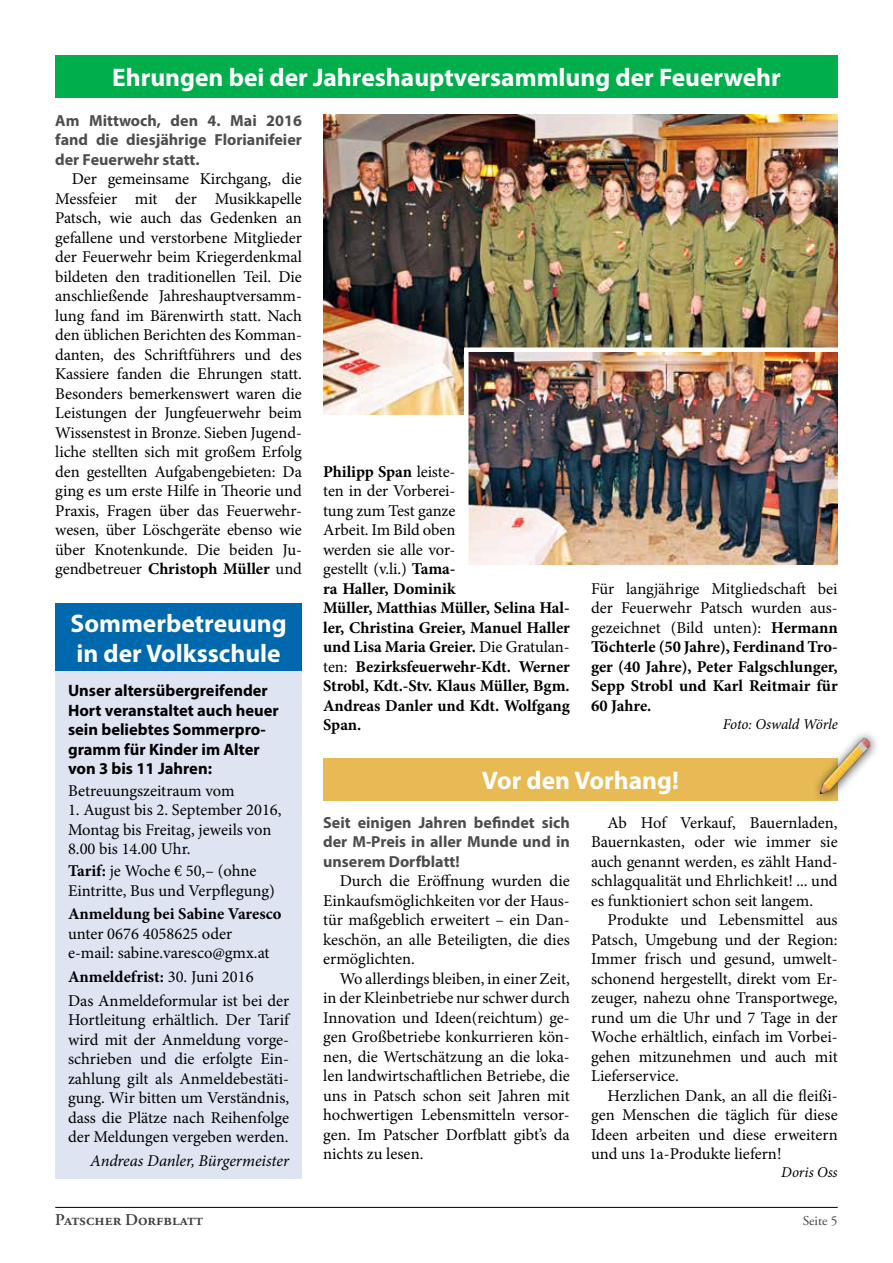
<style>
.page{position:relative;width:893px;height:1263px;background:#fff}
.page>*{position:absolute;margin:0;border:0;box-sizing:border-box;transform-origin:0 0}
.t1{font:700 25.5px/30px "Myriad Pro";color:#fff}
.t2{font:16.5px/19.5px "Minion Pro";color:#000;text-align:justify}
.t3{font:700 16.5px/19.5px "Minion Pro";letter-spacing:-.005em;color:#000}
.t4{font:700 16.5px/19.5px "Myriad Pro";color:#000}
.t5{font:italic 16.5px "Minion Pro";letter-spacing:-.005em;color:#000}
.t6{font:600 16.5px "Adobe Garamond Pro";color:#414042}
.t7{font:700 16.05px/19.5px "Myriad Pro";color:#4d4d4f;text-align:justify}
.t8{font:italic 15px "Minion Pro";letter-spacing:-.01em;color:#000}
.t9{font:13.5px "Adobe Garamond Pro";color:#414042}
.s1{font-weight:700}
.s2{font-weight:400}
</style>
<div class="page">
<hr style="left:55px;top:1207px;width:783px;height:1px;background:#000">
<div style="left:323px;top:758px;width:515px;height:42px;background:#e7ba53"></div>
<img style="left:323px;top:115px;width:515px;height:300px">
<div style="left:55px;top:55px;width:783px;height:43px;background:#00af4c"></div>
<div style="left:55px;top:604px;width:247px;height:67px;background:#0068ac"></div>
<div style="left:55px;top:671px;width:247px;height:508px;background:#dee4f2"></div>
<div style="left:812px;top:729px;width:68px;height:75px;background:#000;opacity:.8"></div>
<img style="left:819px;top:737px;width:51px;height:57px">
<img style="left:469px;top:352px;width:368px;height:212px">
<div style="left:464px;top:347px;width:378px;height:222px;border:4px solid #fff"></div>
<h1 class="t1" style="left:112px;top:62px;width:670px">Ehrungen bei der Jahreshauptversammlung der Feuerwehr</h1>
<p class="t7" style="left:55px;top:110px;width:248px">Am Mittwoch, den 4. Mai 2016 fand die diesjährige Florianifeier der Feuerwehr statt.</p>
<p class="t2" style="left:55px;top:169px;width:248px;text-indent:16px">Der gemeinsame Kirchgang, die Messfeier mit der Musikkapelle Patsch, wie auch das Gedenken an gefallene und verstorbene Mitglieder der Feuerwehr beim Kriegerdenkmal bildeten den traditionellen Teil. Die anschließende Jahreshauptversamm&shy;lung fand im Bärenwirth statt. Nach den üblichen Berichten des Komman&shy;danten, des Schriftführers und des Kassiere fanden die Ehrungen statt.<br>Besonders bemerkenswert waren die Leistungen der Jungfeuerwehr beim Wissenstest in Bronze. Sieben Jugend&shy;liche stellten sich mit großem Erfolg den gestellten Aufgabengebieten: Da ging es um erste Hilfe in Theorie und Praxis, Fragen über das Feuerwehr&shy;wesen, über Löschgeräte ebenso wie über Knotenkunde. Die beiden Ju&shy;gendbetreuer <span class="s1">Christoph Müller</span> und</p>
<h1 class="t1" style="left:70px;top:608px;width:218px">Sommerbetreuung in der Volksschule</h1>
<p class="t4" style="left:68px;top:680px;width:212px">Unser altersübergreifender<br>Hort veranstaltet auch heuer sein beliebtes Sommerpro&shy;gramm für Kinder im Alter von 3 bis 11 Jahren:</p>
<p class="t2" style="left:68px;top:781px;width:168px">Betreuungszeitraum vom</p>
<p class="t2" style="left:68px;top:800px;width:215px;text-align:left">1. August bis 2. September 2016,<br>Montag bis Freitag, jeweils von<br>8.00 bis 14.00 Uhr.</p>
<p class="t2" style="left:68px;top:861px;width:208px"><span class="s1">Tarif:</span> je Woche € 50,– (ohne<br>Eintritte, Bus und Verpflegung)</p>
<p class="t3" style="left:68px;top:904px;width:215px">Anmeldung bei Sabine Varesco</p>
<p class="t2" style="left:68px;top:924px;width:203px">unter 0676 4058625 oder e-mail: sabine.varesco@gmx.at</p>
<p class="t2" style="left:68px;top:965px;width:223px;line-height:23.7px"><span class="s1">Anmeldefrist:</span> 30. Juni 2016<br>Das Anmeldeformular ist bei der</p>
<p class="t2" style="left:68px;top:1010px;width:223px">Hortleitung erhältlich. Der Tarif wird mit der Anmeldung vorge&shy;schrieben und die erfolgte Ein&shy;zahlung gilt als Anmeldebestäti&shy;gung. Wir bitten um Verständnis, dass die Plätze nach Reihenfolge der Meldungen vergeben werden.</p>
<p class="t5" style="left:90px;top:1149px;width:200px">Andreas Danler, Bürgermeister</p>
<p class="t3" style="left:323px;top:461px;width:248px">Philipp Span <span class="s2">leiste-<br>ten in der Vorberei-<br>tung zum Test ganze<br>Arbeit. Im Bild oben<br>werden sie alle vor-<br>gestellt (v.li.)</span> Tama-<br>ra Haller, Dominik<br>Müller, Matthias Müller, Selina Hal&shy;ler, Christina Greier, Manuel Haller und Lisa Maria Greier. <span class="s2">Die Gratulan&shy;ten:</span> Bezirksfeuerwehr-Kdt. Werner<br>Strobl, Kdt.-Stv. Klaus Müller, Bgm.<br>Andreas Danler und Kdt. Wolfgang<br>Span.</p>
<p class="t3" style="left:591px;top:578px;width:248px;text-align:justify"><span class="s2">Für langjährige Mitgliedschaft bei der Feuerwehr Patsch wurden aus&shy;gezeichnet (Bild unten):</span> Hermann Töchterle (50 Jahre), Ferdinand Tro&shy;ger (40 Jahre), Peter Falgschlunger, Sepp Strobl und Karl Reitmair für 60 Jahre.</p>
<p class="t8" style="left:723px;top:713px;width:116px">Foto: Oswald Wörle</p>
<h1 class="t1" style="left:482px;top:764px;width:199px">Vor den Vorhang!</h1>
<p class="t2" style="left:591px;top:813px;width:248px;text-indent:16px">Ab Hof Verkauf, Bauernladen, Bauernkasten, oder wie immer sie auch genannt werden, es zählt Hand&shy;schlagqualität und Ehrlichkeit! ... und es funktioniert schon seit langem.</p>
<p class="t2" style="left:591px;top:910px;width:248px;text-indent:16px">Produkte und Lebensmittel aus Patsch, Umgebung und der Region:<br>Immer frisch und gesund, umwelt&shy;schonend hergestellt, direkt vom Er&shy;zeuger, nahezu ohne Transportwege, rund um die Uhr und 7 Tage in der Woche erhältlich, einfach im Vorbei&shy;gehen mitzunehmen und auch mit Lieferservice.</p>
<p class="t2" style="left:591px;top:1086px;width:248px;text-indent:16px">Herzlichen Dank, an all die fleißi&shy;gen Menschen die täglich für diese Ideen arbeiten und diese erweitern und uns 1a-Produkte liefern!</p>
<p class="t8" style="left:781px;top:1162px;width:58px">Doris Oss</p>
<p class="t7" style="left:323px;top:812px;width:248px">Seit einigen Jahren befindet sich der M-Preis in aller Munde und in unserem Dorfblatt!</p>
<p class="t2" style="left:323px;top:871px;width:248px;text-indent:16px">Durch die Eröffnung wurden die Einkaufsmöglichkeiten vor der Haus&shy;tür maßgeblich erweitert – ein Dan&shy;keschön, an alle Beteiligten, die dies ermöglichten.</p>
<p class="t2" style="left:323px;top:969px;width:248px;text-indent:16px">Wo allerdings bleiben, in einer Zeit, in der Kleinbetriebe nur schwer durch Innovation und Ideen(reichtum) ge&shy;gen Großbetriebe konkurrieren kön&shy;nen, die Wertschätzung an die loka&shy;len landwirtschaftlichen Betriebe, die uns in Patsch schon seit Jahren mit hochwertigen Lebensmitteln versor&shy;gen. Im Patscher Dorfblatt gibt’s da nichts zu lesen.</p>
<p class="t6" style="left:55px;top:1210px;width:149px">Patscher Dorfblatt</p>
<p class="t9" style="left:803px;top:1212px;width:36px">Seite 5</p>
</div>
